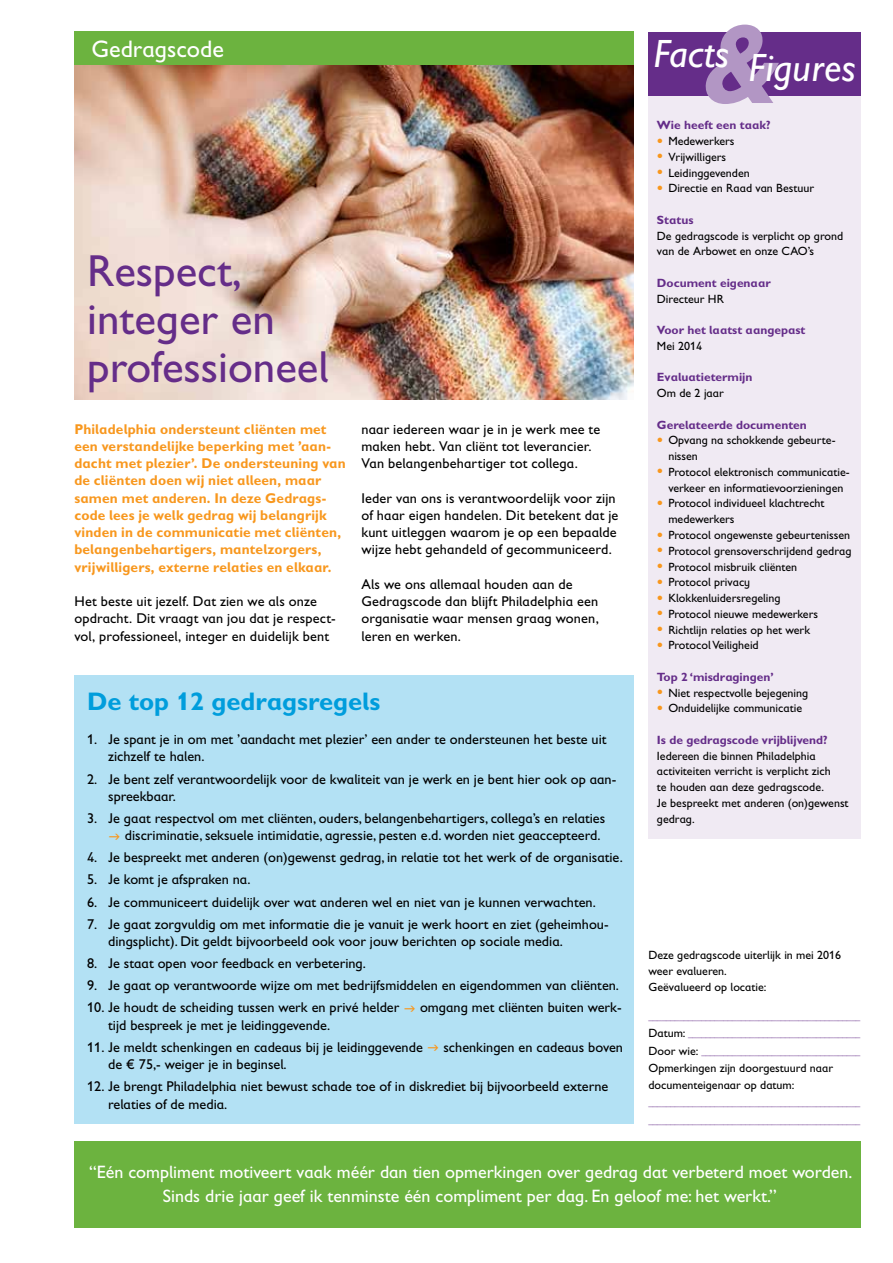
<style>
.page{position:relative;width:893px;height:1263px;background:#fff}
.page>*{position:absolute;margin:0;border:0;box-sizing:border-box;transform-origin:0 0}
.t1{font:700 113.55px "Gill Sans Infant Std";color:#b296c4;scale:.9 1}
.t2{font:45px/48px "Gill Sans Infant Std";color:#652d89}
.t3{font:italic 39.6px "Gill Sans Infant Std";letter-spacing:.01em;color:#fff}
.t4{font:700 25.5px "Gill Sans Infant Std";color:#009ddc}
.t5{font:24px "Gill Sans Infant Std";color:#fff}
.t6{font:18px/24px "Gill Sans Infant Std";color:#fff;text-align:center}
.t7{font:14.25px/17.2px "Gill Sans Infant Std";color:#000}
.t8{font:700 14.25px/17.2px "Gill Sans Infant Std";letter-spacing:.01em;color:#f8971d;scale:.96 1}
.t9{font:12px/15.8px "Gill Sans Infant Std";color:#000}
.t10{font:700 12px "Gill Sans Infant Std";color:#652d89}
.t11{font:9px/17.2px "Gill Sans Infant Std";color:#652d89;text-align:justify}
.s1{font-size:18px;color:#f8971d}
.s2{font-size:12px;color:#000}
</style>
<div class="page">
<div style="left:74px;top:32px;width:560px;height:34px;background:#6cb33f"></div>
<img style="left:74px;top:66px;width:560px;height:333px">
<div style="left:648px;top:96px;width:213px;height:743px;background:#f0eaf3"></div>
<div style="left:648px;top:32px;width:213px;height:63px;background:#652d89"></div>
<div style="left:74px;top:1141px;width:787px;height:86px;background:#6cb33f"></div>
<div style="left:74px;top:675px;width:560px;height:449px;background:#b3e1f4"></div>
<h3 class="t5" style="left:91px;top:35px;width:134px">Gedragscode</h3>
<h2 class="t2" style="left:87px;top:246px;width:243px">Respect, integer en professioneel</h2>
<p class="t8" style="left:74px;top:420px;width:284px">Philadelphia ondersteunt cliënten met een verstandelijke beperking met ’aan&shy;dacht met plezier’. De ondersteuning van de cliënten doen wij niet alleen, maar samen met anderen. In deze Gedrags&shy;code lees je welk gedrag wij belangrijk vinden in de communicatie met cliënten, belangenbehartigers, mantelzorgers, vrijwilligers, externe relaties en elkaar.</p>
<p class="t7" style="left:74px;top:593px;width:263px">Het beste uit jezelf. Dat zien we als onze opdracht. Dit vraagt van jou dat je respect&shy;vol, professioneel, integer en duidelijk bent</p>
<p class="t7" style="left:361px;top:420px;width:240px">naar iedereen waar je in je werk mee te maken hebt. Van cliënt tot leverancier.<br>Van belangenbehartiger tot collega.</p>
<p class="t7" style="left:361px;top:489px;width:259px">Ieder van ons is verantwoordelijk voor zijn of haar eigen handelen. Dit betekent dat je kunt uitleggen waarom je op een bepaalde wijze hebt gehandeld of gecommuniceerd.</p>
<p class="t7" style="left:361px;top:575px;width:239px">Als we ons allemaal houden aan de<br>Gedragscode dan blijft Philadelphia een organisatie waar mensen graag wonen, leren en werken.</p>
<h3 class="t4" style="left:87px;top:686px;width:295px">De top 12 gedragsregels</h3>
<p class="t7" style="left:108px;top:731px;width:500px;text-indent:-21px">1. Je spant je in om met ’aandacht met plezier’ een ander te ondersteunen het beste uit zichzelf te halen.</p>
<p class="t7" style="left:108px;top:770px;width:510px;text-indent:-21px">2. Je bent zelf verantwoordelijk voor de kwaliteit van je werk en je bent hier ook op aan&shy;spreekbaar.</p>
<p class="t7" style="left:125px;top:809px;width:482px;text-indent:-38px">3. Je gaat respectvol om met cliënten, ouders, belangenbehartigers, collega’s en relaties discriminatie, seksuele intimidatie, agressie, pesten e.d. worden niet geaccepteerd.</p>
<p class="t7" style="left:87px;top:849px;width:537px">4. Je bespreekt met anderen (on)gewenst gedrag, in relatie tot het werk of de organisatie.</p>
<p class="t7" style="left:87px;top:871px;width:165px">5. Je komt je afspraken na.</p>
<p class="t7" style="left:87px;top:893px;width:510px">6. Je communiceert duidelijk over wat anderen wel en niet van je kunnen verwachten.</p>
<p class="t7" style="left:108px;top:915px;width:502px;text-indent:-21px">7. Je gaat zorgvuldig om met informatie die je vanuit je werk hoort en ziet (geheimhou&shy;dingsplicht). Dit geldt bijvoorbeeld ook voor jouw berichten op sociale media.</p>
<p class="t7" style="left:87px;top:955px;width:280px">8. Je staat open voor feedback en verbetering.</p>
<p class="t7" style="left:87px;top:977px;width:533px">9. Je gaat op verantwoorde wijze om met bedrijfsmiddelen en eigendommen van cliënten.</p>
<p class="t7" style="left:87px;top:999px;width:314px">10. Je houdt de scheiding tussen werk en privé helder</p>
<p class="t7" style="left:420px;top:999px;width:203px">omgang met cliënten buiten werk-</p>
<p class="t7" style="left:108px;top:1016px;width:224px">tijd bespreek je met je leidinggevende.</p>
<p class="t7" style="left:87px;top:1038px;width:337px">11. Je meldt schenkingen en cadeaus bij je leidinggevende</p>
<p class="t7" style="left:443px;top:1038px;width:181px">schenkingen en cadeaus boven</p>
<p class="t7" style="left:108px;top:1056px;width:180px">de € 75,- weiger je in beginsel.</p>
<p class="t7" style="left:108px;top:1078px;width:502px;text-indent:-21px">12. Je brengt Philadelphia niet bewust schade toe of in diskrediet bij bijvoorbeeld externe relaties of de media.</p>
<h1 class="t1" style="left:699px;top:-2px;width:107px">&amp;</h1>
<h3 class="t3" style="left:654px;top:31px;width:77px">Facts</h3>
<h3 class="t3" style="left:749px;top:45px;width:108px">Figures</h3>
<p class="t10" style="left:657px;top:118px;width:115px">Wie heeft een taak?</p>
<p class="t9" style="left:657px;top:133px;width:79px"><span class="s1">•</span> Medewerkers</p>
<p class="t9" style="left:657px;top:149px;width:71px"><span class="s1">•</span> Vrijwilligers</p>
<p class="t9" style="left:657px;top:165px;width:94px"><span class="s1">•</span> Leidinggevenden</p>
<p class="t9" style="left:657px;top:180px;width:159px"><span class="s1">•</span> Directie en Raad van Bestuur</p>
<p class="t10" style="left:657px;top:213px;width:38px">Status</p>
<p class="t9" style="left:657px;top:228px;width:188px">De gedragscode is verplicht op grond van de Arbowet en onze CAO’s</p>
<p class="t10" style="left:657px;top:276px;width:115px">Document eigenaar</p>
<p class="t9" style="left:657px;top:291px;width:68px">Directeur HR</p>
<p class="t10" style="left:657px;top:323px;width:150px">Voor het laatst aangepast</p>
<p class="t9" style="left:657px;top:338px;width:47px">Mei 2014</p>
<p class="t10" style="left:657px;top:370px;width:97px">Evaluatietermijn</p>
<p class="t9" style="left:657px;top:385px;width:68px">Om de 2 jaar</p>
<p class="t10" style="left:657px;top:418px;width:151px">Gerelateerde documenten</p>
<p class="t9" style="left:668px;top:432px;width:169px;text-indent:-11px"><span class="s1">•</span> Opvang na schokkende gebeurte&shy;nissen</p>
<p class="t9" style="left:657px;top:464px;width:194px;text-align:center"><span class="s1">•</span> Protocol elektronisch communicatie&shy;verkeer en informatievoorzieningen</p>
<p class="t9" style="left:668px;top:495px;width:158px;text-indent:-11px"><span class="s1">•</span> Protocol individueel klachtrecht medewerkers</p>
<p class="t9" style="left:657px;top:527px;width:195px"><span class="s1">•</span> Protocol ongewenste gebeurtenissen</p>
<p class="t9" style="left:657px;top:543px;width:196px"><span class="s1">•</span> Protocol grensoverschrijdend gedrag</p>
<p class="t9" style="left:657px;top:558px;width:142px"><span class="s1">•</span> Protocol misbruik cliënten</p>
<p class="t9" style="left:657px;top:574px;width:95px"><span class="s1">•</span> Protocol privacy</p>
<p class="t9" style="left:657px;top:590px;width:125px"><span class="s1">•</span> Klokkenluidersregeling</p>
<p class="t9" style="left:657px;top:606px;width:163px"><span class="s1">•</span> Protocol nieuwe medewerkers</p>
<p class="t9" style="left:657px;top:621px;width:155px"><span class="s1">•</span> Richtlijn relaties op het werk</p>
<p class="t9" style="left:657px;top:637px;width:103px"><span class="s1">•</span> Protocol Veiligheid</p>
<p class="t10" style="left:657px;top:670px;width:118px">Top 2 ‘misdragingen’</p>
<p class="t9" style="left:657px;top:684px;width:153px"><span class="s1">•</span> Niet respectvolle bejegening</p>
<p class="t9" style="left:657px;top:700px;width:147px"><span class="s1">•</span> Onduidelijke communicatie</p>
<p class="t10" style="left:657px;top:733px;width:172px">Is de gedragscode vrijblijvend?</p>
<p class="t9" style="left:657px;top:747px;width:193px">Iedereen die binnen Philadelphia activiteiten verricht is verplicht zich<br>te houden aan deze gedragscode.<br>Je bespreekt met anderen (on)gewenst gedrag.</p>
<p class="t9" style="left:648px;top:947px;width:194px">Deze gedragscode uiterlijk in mei 2016 weer evalueren.<br>Geëvalueerd op locatie:</p>
<p class="t11" style="left:648px;top:1008px;width:213px">________________________________________________ <span class="s2">Datum:</span> _______________________________________ <span class="s2">Door wie:</span> ____________________________________</p>
<p class="t9" style="left:648px;top:1059px;width:186px;line-height:17.2px">Opmerkingen zijn doorgestuurd naar documenteigenaar op datum:</p>
<p class="t11" style="left:648px;top:1095px;width:213px">________________________________________________ ________________________________________________</p>
<p class="t6" style="left:89px;top:1160px;width:765px">“Eén compliment motiveert vaak méér dan tien opmerkingen over gedrag dat verbeterd moet worden.<br>Sinds drie jaar geef ik tenminste één compliment per dag. En geloof me: het werkt.”</p>
</div>
